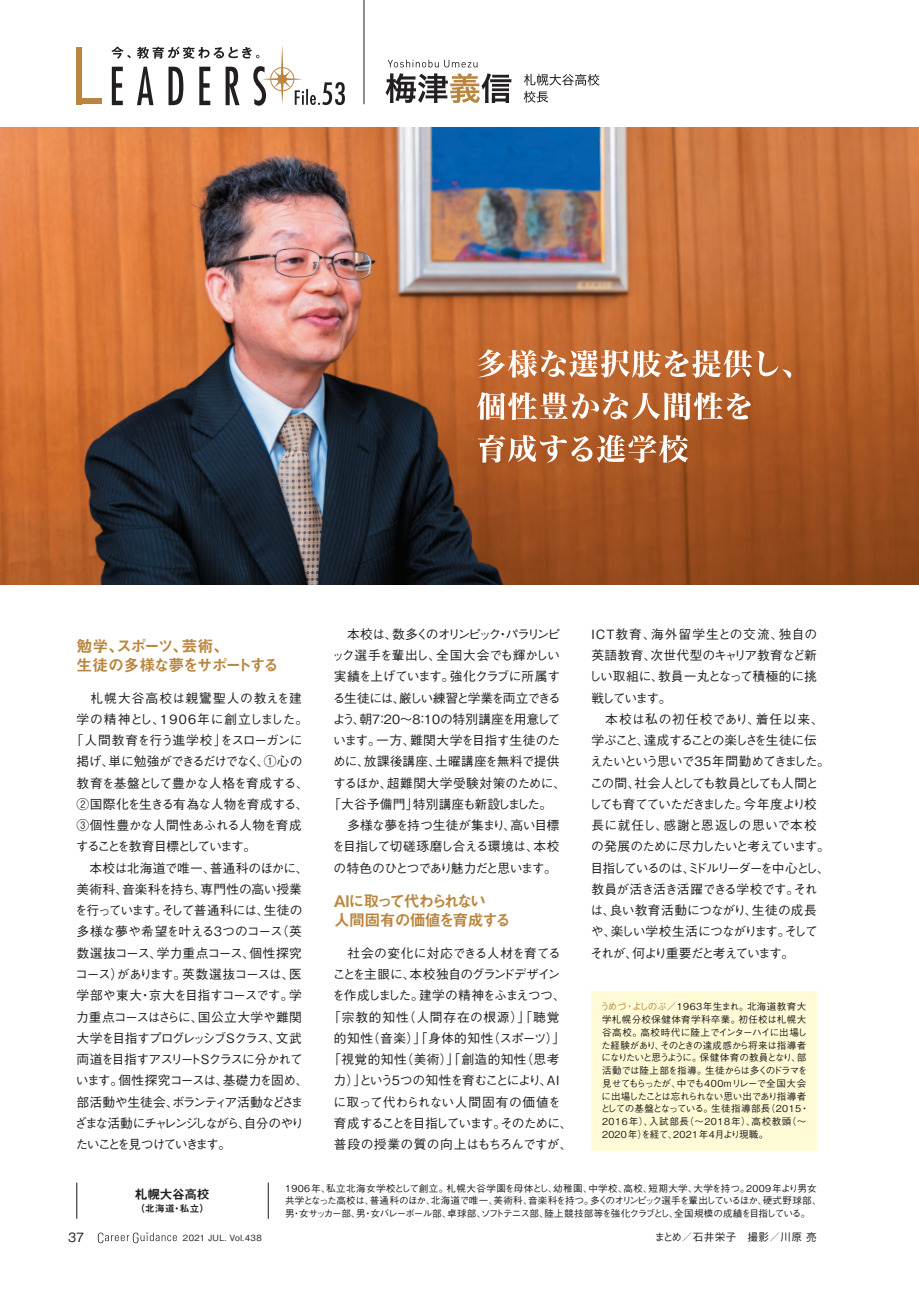
<style>
.page{position:relative;width:919px;height:1289px;background:#fff}
.page>*{position:absolute;margin:0;border:0;box-sizing:border-box;transform-origin:0 0}
.t1{font:15.9px/19.2px "Midashi Go Pro MB31 90 msp RKSJ H";letter-spacing:-.095em;color:#ba863f}
.t2{font:12.75px/21.3px "Gothic BBB Pro Medium 90 msp RKSJ H";letter-spacing:-.055em;color:#231f20}
.t3{font:12.75px "Gothic BBB Pro Medium 90 msp RKSJ H";letter-spacing:-.1em;color:#231f20}
.t4{font:12.75px "Gothic BBB Pro Medium 90 msp RKSJ H";letter-spacing:.035em;color:#231f20}
.t5{font:12.75px "Gothic BBB Pro Medium 90 msp RKSJ H";letter-spacing:-.005em;color:#231f20}
.t6{font:12.75px "Gothic BBB Pro Medium 90 msp RKSJ H";letter-spacing:-.16em;color:#231f20}
.t7{font:12.75px "Gothic BBB Pro Medium 90 msp RKSJ H";letter-spacing:-.085em;color:#231f20}
.t8{font:12.75px "Gothic BBB Pro Medium 90 msp RKSJ H";letter-spacing:-.08em;color:#231f20}
.t9{font:12.75px "Gothic BBB Pro Medium 90 msp RKSJ H";letter-spacing:.06em;color:#231f20}
.t10{font:12.75px "Gothic BBB Pro Medium 90 msp RKSJ H";letter-spacing:-.11em;color:#231f20}
.t11{font:12.75px "Gothic BBB Pro Medium 90 msp RKSJ H";letter-spacing:-.12em;color:#231f20}
.t12{font:12.75px "Gothic BBB Pro Medium 90 msp RKSJ H";color:#231f20}
.t13{font:12.75px "Gothic BBB Pro Medium 90 msp RKSJ H";letter-spacing:.005em;color:#231f20}
.t14{font:12.75px "Gothic BBB Pro Medium 90 msp RKSJ H";letter-spacing:-.105em;color:#231f20}
.t15{font:12.75px "Gothic BBB Pro Medium 90 msp RKSJ H";letter-spacing:.03em;color:#231f20}
.t16{font:12.75px "Gothic BBB Pro Medium 90 msp RKSJ H";letter-spacing:-.03em;color:#231f20}
.t17{font:12.75px "Gothic BBB Pro Medium 90 msp RKSJ H";letter-spacing:-.025em;color:#231f20}
.t18{font:12.75px "Gothic BBB Pro Medium 90 msp RKSJ H";letter-spacing:-.015em;color:#231f20}
.t19{font:12.75px "Gothic BBB Pro Medium 90 msp RKSJ H";letter-spacing:.015em;color:#231f20}
.t20{font:12.75px "Gothic BBB Pro Medium 90 msp RKSJ H";letter-spacing:.01em;color:#231f20}
.t21{font:12.75px "Gothic BBB Pro Medium 90 msp RKSJ H";letter-spacing:-.035em;color:#231f20}
.t22{font:12.75px "Gothic BBB Pro Medium 90 msp RKSJ H";letter-spacing:.08em;color:#231f20}
.t23{font:12.75px "Gothic BBB Pro Medium 90 msp RKSJ H";letter-spacing:-.125em;color:#231f20}
.t24{font:12.75px "Midashi Go Pro MB31 90 msp RKSJ H";letter-spacing:-.03em;color:#231f20}
.t25{font:10.65px "Gothic BBB Pro Medium 90 msp RKSJ H";letter-spacing:.03em;color:#231f20}
.t26{font:9.6px/12.8px "Gothic BBB Pro Medium 90 msp RKSJ H";letter-spacing:-.015em;color:#231f20}
.t27{font:9.6px/12.8px "Gothic BBB Pro Medium 90 msp RKSJ H";letter-spacing:-.035em;color:#231f20}
.t28{font:9.6px "Midashi Go Pro MB31 90 msp RKSJ H";color:#231f20}
.t29{font:8.55px "Gothic BBB Pro Medium 90 msp RKSJ H";letter-spacing:.045em;color:#231f20}
.s1{color:#ba863f}
</style>
<div class="page">
<img style="left:0;top:128px;width:918px;height:457px">
<div style="left:77px;top:47px;width:5px;height:57px;background:#ba863f"></div>
<div style="left:77px;top:99px;width:25px;height:5px;background:#ba863f"></div>
<svg style="left:111px;top:45px;width:234px;height:61px"></svg>
<hr style="left:76px;top:1182px;width:1px;height:36px;background:#101a21">
<hr style="left:268px;top:1182px;width:1px;height:36px;background:#101a21">
<hr style="left:364px;top:0;width:1px;height:104px;background:#231f20">
<div style="left:591px;top:991px;width:225px;height:159px;background:#fffbd6"></div>
<svg style="left:478px;top:435px;width:210px;height:28px"></svg>
<svg style="left:477px;top:392px;width:273px;height:28px"></svg>
<svg style="left:477px;top:349px;width:314px;height:29px"></svg>
<svg style="left:385px;top:73px;width:126px;height:30px"></svg>
<svg style="left:523px;top:74px;width:76px;height:29px"></svg>
<svg style="left:387px;top:60px;width:90px;height:7px"></svg>
<svg style="left:98px;top:1232px;width:79px;height:11px"></svg>
<p class="t1" style="left:77px;top:638px;width:204px">勉学、スポーツ、芸術、<br>生徒の多様な夢をサポートする</p>
<p class="t22" style="left:77px;top:693px;width:227px">　札幌大谷高校は親鸞聖人の教えを建</p>
<p class="t9" style="left:77px;top:714px;width:233px">学の精神とし、1906年に創立しました。</p>
<p class="t2" style="left:71px;top:731px;width:233px">「人間教育を行う進学校」をスローガンに</p>
<p class="t2" style="left:77px;top:752px;width:227px">掲げ、単に勉強ができるだけでなく、①心の</p>
<p class="t2" style="left:77px;top:773px;width:234px">教育を基盤として豊かな人格を育成する、</p>
<p class="t2" style="left:77px;top:795px;width:233px">②国際化を生きる有為な人物を育成する、</p>
<p class="t2" style="left:77px;top:816px;width:227px">③個性豊かな人間性あふれる人物を育成</p>
<p class="t11" style="left:76px;top:841px;width:182px">することを教育目標としています。</p>
<p class="t16" style="left:77px;top:863px;width:233px">　本校は北海道で唯一、普通科のほかに、</p>
<p class="t12" style="left:77px;top:884px;width:227px">美術科、音楽科を持ち、専門性の高い授業</p>
<p class="t7" style="left:75px;top:905px;width:229px">を行っています。そして普通科には、生徒の</p>
<p class="t2" style="left:77px;top:922px;width:227px">多様な夢や希望を叶える３つのコース（英</p>
<p class="t13" style="left:77px;top:948px;width:227px">数選抜コース、学力重点コース、個性探究</p>
<p class="t3" style="left:75px;top:969px;width:228px">コース）があります。英数選抜コースは、医</p>
<p class="t2" style="left:77px;top:986px;width:227px">学部や東大・京大を目指すコースです。学</p>
<p class="t5" style="left:76px;top:1011px;width:227px">力重点コースはさらに、国公立大学や難関</p>
<p class="t3" style="left:77px;top:1033px;width:227px">大学を目指すプログレッシブSクラス、文武</p>
<p class="t7" style="left:77px;top:1054px;width:228px">両道を目指すアスリートSクラスに分かれて</p>
<p class="t8" style="left:76px;top:1075px;width:234px">います。個性探究コースは、基礎力を固め、</p>
<p class="t2" style="left:77px;top:1092px;width:228px">部活動や生徒会、ボランティア活動などさま</p>
<p class="t6" style="left:75px;top:1118px;width:231px">ざまな活動にチャレンジしながら、自分のやり</p>
<p class="t23" style="left:76px;top:1139px;width:157px">たいことを見つけていきます。</p>
<p class="t6" style="left:334px;top:629px;width:227px">　本校は、数多くのオリンピック・パラリンピ</p>
<p class="t17" style="left:332px;top:650px;width:229px">ック選手を輩出し、全国大会でも輝かしい</p>
<p class="t2" style="left:334px;top:667px;width:227px">実績を上げています。強化クラブに所属す</p>
<p class="t10" style="left:333px;top:693px;width:229px">る生徒には、厳しい練習と学業を両立できる</p>
<p class="t5" style="left:333px;top:714px;width:229px">よう、朝7：20～8：10の特別講座を用意して</p>
<p class="t18" style="left:333px;top:735px;width:228px">います。一方、難関大学を目指す生徒のた</p>
<p class="t19" style="left:333px;top:756px;width:228px">めに、放課後講座、土曜講座を無料で提供</p>
<p class="t4" style="left:333px;top:778px;width:234px">するほか、超難関大学受験対策のために、</p>
<p class="t20" style="left:328px;top:799px;width:225px">「大谷予備門」特別講座も新設しました。</p>
<p class="t2" style="left:334px;top:816px;width:227px">　多様な夢を持つ生徒が集まり、高い目標</p>
<p class="t21" style="left:332px;top:841px;width:229px">を目指して切磋琢磨し合える環境は、本校</p>
<p class="t10" style="left:333px;top:863px;width:225px">の特色のひとつであり魅力だと思います。</p>
<p class="t1" style="left:334px;top:893px;width:178px">AIに取って代わられない<br>人間固有の価値を育成する</p>
<p class="t12" style="left:334px;top:948px;width:228px">　社会の変化に対応できる人材を育てる</p>
<p class="t8" style="left:332px;top:969px;width:229px">ことを主眼に、本校独自のグランドデザイン</p>
<p class="t3" style="left:332px;top:990px;width:235px">を作成しました。建学の精神をふまえつつ、</p>
<p class="t9" style="left:328px;top:1011px;width:233px">「宗教的知性（人間存在の根源）」「聴覚</p>
<p class="t4" style="left:334px;top:1033px;width:233px">的知性（音楽）」「身体的知性（スポーツ）」</p>
<p class="t15" style="left:328px;top:1054px;width:233px">「視覚的知性（美術）」「創造的知性（思考</p>
<p class="t11" style="left:333px;top:1075px;width:227px">力）」という５つの知性を育むことにより、AI</p>
<p class="t13" style="left:333px;top:1097px;width:229px">に取って代わられない人間固有の価値を</p>
<p class="t14" style="left:334px;top:1118px;width:240px">育成することを目指しています。そのために、</p>
<p class="t4" style="left:334px;top:1139px;width:240px">普段の授業の質の向上はもちろんですが、</p>
<p class="t2" style="left:588px;top:625px;width:243px">ICT教育、海外留学生との交流、独自の英語教育、次世代型のキャリア教育など新しい取組に、教員一丸となって積極的に挑戦しています。<br>　本校は私の初任校であり、着任以来、学ぶこと、達成することの楽しさを生徒に伝えたいという思いで35年間勤めてきました。この間、社会人としても教員としても人間としても育てていただきました。今年度より校長に就任し、感謝と恩返しの思いで本校の発展のために尽力したいと考えています。目指しているのは、ミドルリーダーを中心とし、教員が活き活き活躍できる学校です。それは、良い教育活動につながり、生徒の成長や、楽しい学校生活につながります。そしてそれが、何より重要だと考えています。</p>
<p class="t26" style="left:600px;top:1001px;width:210px"><span class="s1">うめづ・よしのぶ</span>／1963年生まれ。北海道教育大学札幌分校保健体育学科卒業。初任校は札幌大谷高校。高校時代に陸上でインターハイに出場した経験があり、そのときの達成感から将来は指導者になりたいと思うように。保健体育の教員となり、部活動では陸上部を指導。生徒からは多くのドラマを見せてもらったが、中でも400mリレーで全国大会に出場したことは忘れられない思い出であり指導者としての基盤となっている。生徒指導部長（2015・<br>2016年）、入試部長（～2018年）、高校教頭（～<br>2020年）を経て、2021年4月より現職。</p>
<p class="t24" style="left:135px;top:1189px;width:76px">札幌大谷高校</p>
<p class="t28" style="left:135px;top:1205px;width:75px">（北海道・私立）</p>
<p class="t2" style="left:68px;top:1227px;width:18px">37</p>
<p class="t29" style="left:183px;top:1234px;width:80px">2021 JUL. Vol.438</p>
<p class="t27" style="left:285px;top:1182px;width:538px">1906年、私立北海女学校として創立。札幌大谷学園を母体とし、幼稚園、中学校、高校、短期大学、大学を持つ。2009年より男女共学となった高校は、普通科のほか、北海道で唯一、美術科、音楽科を持つ。多くのオリンピック選手を輩出しているほか、硬式野球部、男・女サッカー部、男・女バレーボール部、卓球部、ソフトテニス部、陸上競技部等を強化クラブとし、全国規模の成績を目指している。</p>
<p class="t25" style="left:654px;top:1232px;width:164px">まとめ／石井栄子　撮影／川原 亮</p>
</div>
